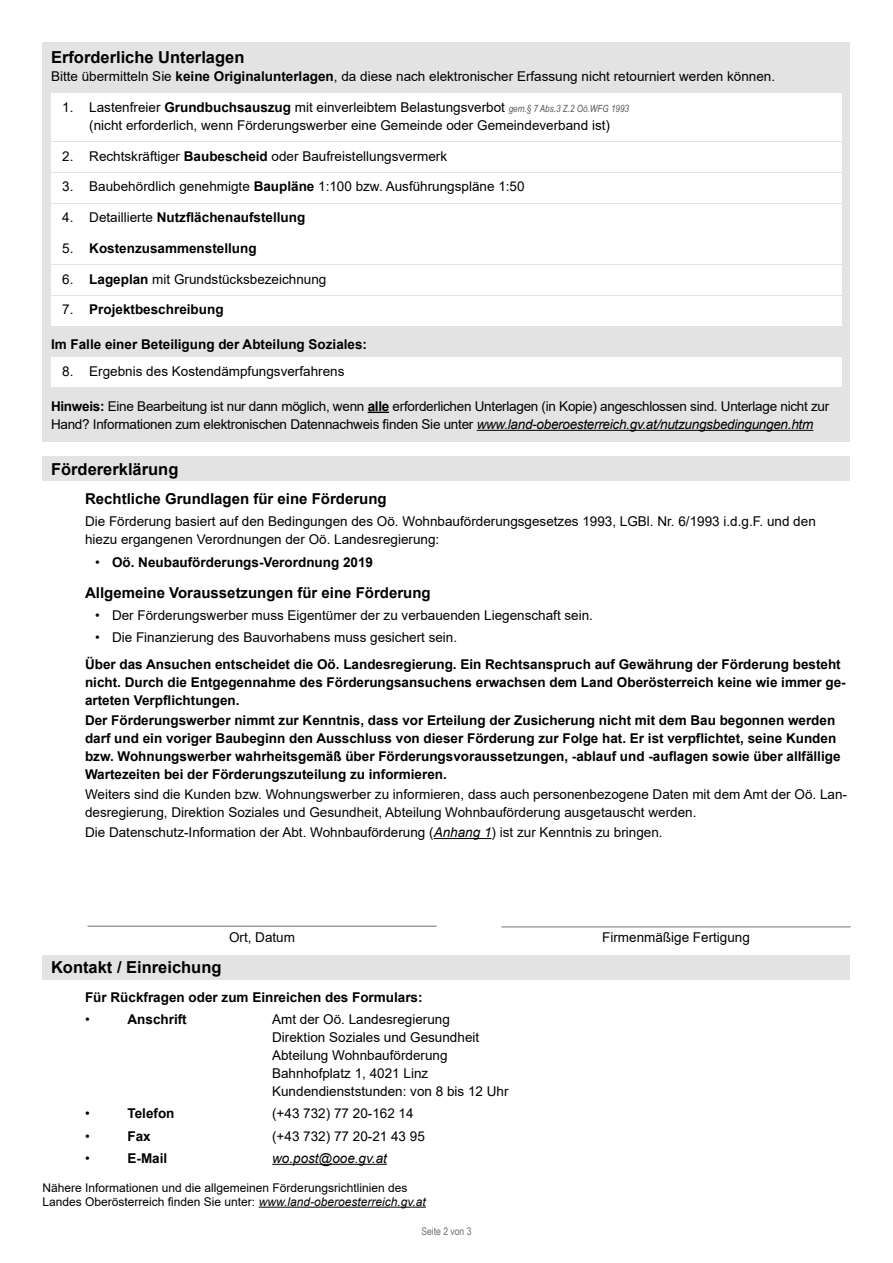
<style>
.page{position:relative;width:893px;height:1263px;background:#fff}
.page>*{position:absolute;margin:0;border:0;box-sizing:border-box;transform-origin:0 0}
.Formularabschnitt_H2{font:700 16.5px "Arial";color:#000}
.Formular_Ergänzungen_H3_Ergänzungen{font:700 15px "Arial";color:#000}
.Formular_Abschluss_P_Text_-_OHNE_Grundli{font:13.5px/18px "Arial";color:#000}
.Formular_Abschluss_P_Text_-_OHNE_Grundli-2{font:700 13.5px/18px "Arial";color:#000}
.Formular_Abschluss_P_Text_-_OHNE_Grundli-3{font:13.5px/18px "Arial";letter-spacing:-.02em;color:#000}
.Formular_Abschluss_H3{font:700 13.5px "Arial";color:#000}
.Formularabschnitt_P_Datum_Unterschrift{font:13.5px "Arial";color:#000}
.t1{font:italic 13.5px "Arial";color:#000}
.Formular_Abschluss_P_Hinweis_Datenschutz{font:12px/13.5px "Arial";color:#000}
.t2{font:10.5px "Arial Narrow";color:#6f6f6e}
.s1{font-weight:700}
.s2{font-family:"Arial Narrow";font-style:italic;font-size:9.9px;color:#565656}
.s3{font-weight:400}
.s4{font-style:italic}
</style>
<div class="page">
<div style="left:43px;top:43px;width:807px;height:399px;background:#e3e3e3"></div>
<div style="left:51px;top:93px;width:791px;height:48px;background:#fff"></div>
<div style="left:51px;top:142px;width:791px;height:30px;background:#fff"></div>
<div style="left:51px;top:173px;width:791px;height:30px;background:#fff"></div>
<div style="left:51px;top:204px;width:791px;height:29px;background:#fff"></div>
<div style="left:51px;top:234px;width:791px;height:30px;background:#fff"></div>
<div style="left:51px;top:265px;width:791px;height:30px;background:#fff"></div>
<div style="left:51px;top:296px;width:791px;height:30px;background:#fff"></div>
<div style="left:51px;top:358px;width:791px;height:29px;background:#fff"></div>
<svg style="left:368px;top:412px;width:21px;height:1px"></svg>
<hr style="left:477px;top:430px;width:336px;height:1px;background:#000">
<div style="left:43px;top:456px;width:807px;height:24px;background:#e3e3e3"></div>
<hr style="left:434px;top:838px;width:58px;height:1px;background:#000">
<hr style="left:87px;top:926px;width:350px;height:1px;background:#6f6f6e">
<hr style="left:501px;top:926px;width:350px;height:1px;background:#6f6f6e">
<div style="left:43px;top:955px;width:807px;height:24px;background:#e3e3e3"></div>
<hr style="left:272px;top:1164px;width:115px;height:1px;background:#000">
<hr style="left:259px;top:1207px;width:167px;height:1px;background:#000">
<h2 class="Formularabschnitt_H2" style="left:51px;top:46px;width:195px">Erforderliche Unterlagen</h2>
<p class="Formular_Abschluss_P_Text_-_OHNE_Grundli" style="left:51px;top:67px;width:726px">Bitte übermitteln Sie <span class="s1">keine Originalunterlagen</span>, da diese nach elektronischer Erfassung nicht retourniert werden können.</p>
<p class="Formular_Abschluss_P_Text_-_OHNE_Grundli" style="left:62px;top:98px;width:568px;text-align:center">1. Lastenfreier <span class="s1">Grundbuchsauszug</span> mit einverleibtem Belastungsverbot <span class="s2">gem.§ 7 Abs.3 Z.2 Oö.WFG 1993 </span>(nicht erforderlich, wenn Förderungswerber eine Gemeinde oder Gemeindeverband ist)</p>
<p class="Formular_Abschluss_P_Text_-_OHNE_Grundli" style="left:62px;top:147px;width:386px">2. Rechtskräftiger <span class="s1">Baubescheid</span> oder Baufreistellungsvermerk</p>
<p class="Formular_Abschluss_P_Text_-_OHNE_Grundli" style="left:62px;top:177px;width:464px">3. Baubehördlich genehmigte <span class="s1">Baupläne</span> 1:100 bzw. Ausführungspläne 1:50</p>
<p class="Formular_Abschluss_P_Text_-_OHNE_Grundli-2" style="left:62px;top:208px;width:245px"><span class="s3">4. Detaillierte</span> Nutzflächenaufstellung</p>
<p class="Formular_Abschluss_P_Text_-_OHNE_Grundli-2" style="left:62px;top:239px;width:196px"><span class="s3">5.</span> Kostenzusammenstellung</p>
<p class="Formular_Abschluss_P_Text_-_OHNE_Grundli" style="left:62px;top:270px;width:266px">6. <span class="s1">Lageplan</span> mit Grundstücksbezeichnung</p>
<p class="Formular_Abschluss_P_Text_-_OHNE_Grundli-2" style="left:62px;top:301px;width:163px"><span class="s3">7.</span> Projektbeschreibung</p>
<p class="Formular_Abschluss_P_Text_-_OHNE_Grundli-2" style="left:51px;top:336px;width:318px">Im Falle einer Beteiligung der Abteilung Soziales:</p>
<p class="Formular_Abschluss_P_Text_-_OHNE_Grundli" style="left:62px;top:362px;width:284px">8. Ergebnis des Kostendämpfungsverfahrens</p>
<p class="Formular_Abschluss_P_Text_-_OHNE_Grundli-3" style="left:51px;top:397px;width:780px"><span class="s1">Hinweis:</span> Eine Bearbeitung ist nur dann möglich, wenn <span class="s1">alle</span> erforderlichen Unterlagen (in Kopie) angeschlossen sind. Unterlage nicht zur<br>Hand? Informationen zum elektronischen Datennachweis finden Sie unter <span class="s4">www.land-oberoesterreich.gv.at/nutzungsbedingungen.htm</span></p>
<h2 class="Formularabschnitt_H2" style="left:51px;top:457px;width:129px">Fördererklärung</h2>
<h3 class="Formular_Ergänzungen_H3_Ergänzungen" style="left:85px;top:488px;width:303px">Rechtliche Grundlagen für eine Förderung</h3>
<p class="Formular_Abschluss_P_Text_-_OHNE_Grundli" style="left:85px;top:513px;width:732px">Die Förderung basiert auf den Bedingungen des Oö. Wohnbauförderungsgesetzes 1993, LGBl. Nr. 6/1993 i.d.g.F. und den hiezu ergangenen Verordnungen der Oö. Landesregierung:</p>
<p class="Formular_Abschluss_P_Text_-_OHNE_Grundli-2" style="left:95px;top:553px;width:280px"><span class="s3">•</span> Oö. Neubauförderungs-Verordnung 2019</p>
<h3 class="Formular_Ergänzungen_H3_Ergänzungen" style="left:85px;top:582px;width:347px">Allgemeine Voraussetzungen für eine Förderung</h3>
<p class="Formular_Abschluss_P_Text_-_OHNE_Grundli" style="left:95px;top:606px;width:499px">• Der Förderungswerber muss Eigentümer der zu verbauenden Liegenschaft sein.</p>
<p class="Formular_Abschluss_P_Text_-_OHNE_Grundli" style="left:95px;top:628px;width:364px">• Die Finanzierung des Bauvorhabens muss gesichert sein.</p>
<p class="Formular_Abschluss_P_Text_-_OHNE_Grundli-2" style="left:85px;top:655px;width:762px">Über das Ansuchen entscheidet die Oö. Landesregierung. Ein Rechtsanspruch auf Gewährung der Förderung besteht nicht. Durch die Entgegennahme des Förderungsansuchens erwachsen dem Land Oberösterreich keine wie immer ge&shy;arteten Verpflichtungen.</p>
<p class="Formular_Abschluss_P_Text_-_OHNE_Grundli-2" style="left:85px;top:711px;width:757px">Der Förderungswerber nimmt zur Kenntnis, dass vor Erteilung der Zusicherung nicht mit dem Bau begonnen werden darf und ein voriger Baubeginn den Ausschluss von dieser Förderung zur Folge hat. Er ist verpflichtet, seine Kunden bzw. Wohnungswerber wahrheitsgemäß über Förderungsvoraussetzungen, -ablauf und -auflagen sowie über allfällige Wartezeiten bei der Förderungszuteilung zu informieren.</p>
<p class="Formular_Abschluss_P_Text_-_OHNE_Grundli" style="left:85px;top:785px;width:763px">Weiters sind die Kunden bzw. Wohnungswerber zu informieren, dass auch personenbezogene Daten mit dem Amt der Oö. Lan&shy;desregierung, Direktion Soziales und Gesundheit, Abteilung Wohnbauförderung ausgetauscht werden.</p>
<p class="Formular_Abschluss_P_Text_-_OHNE_Grundli" style="left:85px;top:823px;width:579px">Die Datenschutz-Information der Abt. Wohnbauförderung (<span class="s4">Anhang 1</span>) ist zur Kenntnis zu bringen.</p>
<p class="Formularabschnitt_P_Datum_Unterschrift" style="left:229px;top:927px;width:68px">Ort, Datum</p>
<p class="Formularabschnitt_P_Datum_Unterschrift" style="left:602px;top:927px;width:149px">Firmenmäßige Fertigung</p>
<h2 class="Formularabschnitt_H2" style="left:51px;top:956px;width:172px">Kontakt / Einreichung</h2>
<h3 class="Formular_Abschluss_H3" style="left:85px;top:987px;width:339px">Für Rückfragen oder zum Einreichen des Formulars:</h3>
<p class="Formular_Abschluss_P_Text_-_OHNE_Grundli" style="left:85px;top:1010px;width:6px">•</p>
<p class="Formular_Abschluss_P_Text_-_OHNE_Grundli-2" style="left:128px;top:1010px;width:61px">Anschrift</p>
<p class="Formular_Abschluss_P_Text_-_OHNE_Grundli" style="left:272px;top:1010px;width:238px">Amt der Oö. Landesregierung<br>Direktion Soziales und Gesundheit<br>Abteilung Wohnbauförderung<br>Bahnhofplatz 1, 4021 Linz<br>Kundendienststunden: von 8 bis 12 Uhr</p>
<p class="Formular_Abschluss_P_Text_-_OHNE_Grundli" style="left:85px;top:1104px;width:6px">•</p>
<p class="Formular_Abschluss_P_Text_-_OHNE_Grundli-2" style="left:128px;top:1105px;width:49px">Telefon</p>
<p class="Formular_Abschluss_P_Text_-_OHNE_Grundli" style="left:272px;top:1104px;width:143px">(+43 732) 77 20-162 14</p>
<p class="Formular_Abschluss_P_Text_-_OHNE_Grundli" style="left:85px;top:1127px;width:6px">•</p>
<p class="Formular_Abschluss_P_Text_-_OHNE_Grundli-2" style="left:128px;top:1127px;width:25px">Fax</p>
<p class="Formular_Abschluss_P_Text_-_OHNE_Grundli" style="left:272px;top:1127px;width:154px">(+43 732) 77 20-21 43 95</p>
<p class="Formular_Abschluss_P_Text_-_OHNE_Grundli" style="left:85px;top:1149px;width:6px">•</p>
<p class="Formular_Abschluss_P_Text_-_OHNE_Grundli-2" style="left:128px;top:1149px;width:41px">E-Mail</p>
<p class="t1" style="left:272px;top:1149px;width:116px">wo.post@ooe.gv.at</p>
<p class="Formular_Abschluss_P_Hinweis_Datenschutz" style="left:43px;top:1181px;width:385px">Nähere Informationen und die allgemeinen Förderungsrichtlinien des<br>Landes Oberösterreich finden Sie unter: <span class="s4">www.land-oberoesterreich.gv.at</span></p>
<p class="t2" style="left:421px;top:1223px;width:52px">Seite 2 von 3</p>
</div>
